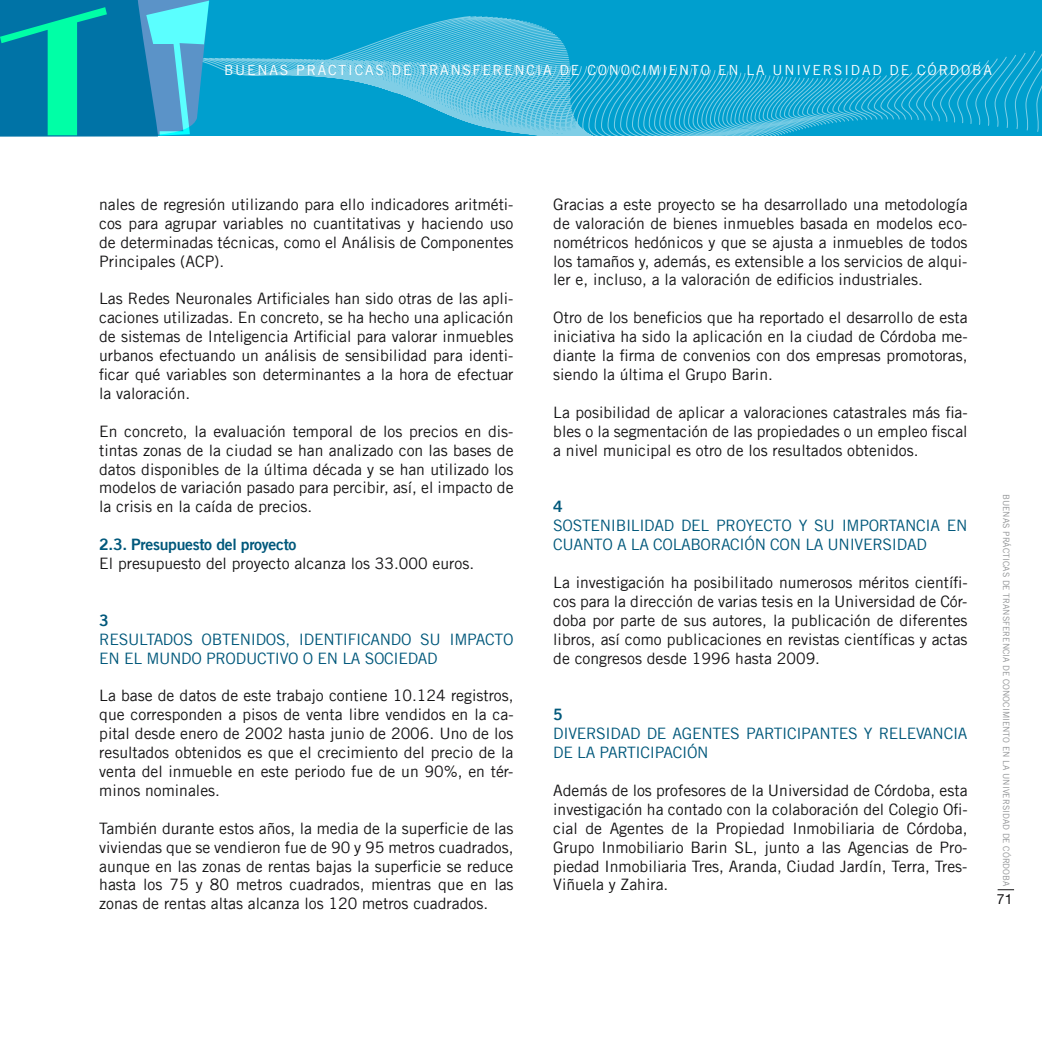
<style>
.page{position:relative;width:1042px;height:1042px;background:#fff}
.page>*{position:absolute;margin:0;border:0;box-sizing:border-box;transform-origin:0 0}
.t1{font:15.75px/18.9px "Trade Gothic LT";color:#141314;text-align:justify}
.t2{font:15.75px "Trade Gothic LT";letter-spacing:-.02em;color:#00587b}
.t3{font:15.75px "Trade Gothic LT Bold Two";color:#00587b}
.t4{font:14px "Trade Gothic LT";letter-spacing:.13em;color:#fff}
.t5{font:14px "Helvetica Neue";color:#141314}
.t6{font:8.75px "Trade Gothic LT";color:#919395}
</style>
<div class="page">
<svg style="left:997px;top:889px;width:17px;height:1px"></svg>
<svg style="left:477px;top:0;width:565px;height:136px;background:#17a7d2"></svg>
<svg style="left:0;top:0;width:477px;height:137px;background:#1ba3c6"></svg>
<p class="t4" style="left:224px;top:61px;width:207px">Bu enas prácticas de TRANSFEREN</p>
<p class="t4" style="left:526px;top:61px;width:44px">CIA DE</p>
<p class="t4" style="left:587px;top:61px;width:22px">CONO</p>
<p class="t4" style="left:632px;top:61px;width:21px">CIMIENTO</p>
<p class="t4" style="left:718px;top:61px;width:10px">EN</p>
<p class="t4" style="left:746px;top:61px;width:10px">LA</p>
<p class="t4" style="left:772px;top:61px;width:23px">UNIVERSIDAD</p>
<p class="t4" style="left:889px;top:61px;width:10px">DE</p>
<p class="t4" style="left:917px;top:61px;width:22px">CÓRDOBA</p>
<p class="t1" style="left:99px;top:195px;width:416px">nales de regresión utilizando para ello indicadores aritméti&shy;cos para agrupar variables no cuantitativas y haciendo uso de determinadas técnicas, como el Análisis de Componentes Principales (ACP).</p>
<p class="t1" style="left:99px;top:289px;width:416px">Las Redes Neuronales Artificiales han sido otras de las apli&shy;caciones utilizadas. En concreto, se ha hecho una aplicación de sistemas de Inteligencia Artificial para valorar inmuebles urbanos efectuando un análisis de sensibilidad para identi&shy;ficar qué variables son determinantes a la hora de efectuar la valoración.</p>
<p class="t1" style="left:99px;top:421px;width:416px">En concreto, la evaluación temporal de los precios en dis&shy;tintas zonas de la ciudad se han analizado con las bases de datos disponibles de la última década y se han utilizado los modelos de variación pasado para percibir, así, el impacto de la crisis en la caída de precios.</p>
<p class="t3" style="left:99px;top:535px;width:199px">2.3. Presupuesto del proyecto</p>
<p class="t1" style="left:99px;top:554px;width:376px">E l presupuesto del proyecto alcanza los 33.000 euros.</p>
<p class="t3" style="left:99px;top:610px;width:11px">3</p>
<p class="t2" style="left:99px;top:629px;width:10px">RES</p>
<p class="t2" style="left:128px;top:629px;width:21px">ULTADOS</p>
<p class="t2" style="left:202px;top:629px;width:11px">OBTENIDOS</p>
<p class="t2" style="left:285px;top:629px;width:22px">, IDENTIFI</p>
<p class="t2" style="left:361px;top:629px;width:21px">CANDO</p>
<p class="t2" style="left:420px;top:629px;width:39px">SU IMPA</p>
<p class="t2" style="left:485px;top:629px;width:20px">CTO</p>
<p class="t2" style="left:99px;top:648px;width:82px">EN EL MUNDO</p>
<p class="t2" style="left:206px;top:648px;width:11px">PROD</p>
<p class="t2" style="left:246px;top:648px;width:30px">UCTIVO</p>
<p class="t2" style="left:303px;top:648px;width:100px">OEN LA SOCIEDAD</p>
<p class="t1" style="left:99px;top:686px;width:416px">La base de datos de este trabajo contiene 10.124 registros, que corresponden a pisos de venta libre vendidos en la ca&shy;pital desde enero de 2002 hasta junio de 2006. Uno de los resultados obtenidos es que el crecimiento del precio de la venta del inmueble en este periodo fue de un 90%, en tér&shy;minos nominales.</p>
<p class="t1" style="left:99px;top:818px;width:416px">También durante estos años, la media de la superficie de las viviendas que se vendieron fue de 90 y 95 metros cuadrados, aunque en las zonas de rentas bajas la superficie se reduce hasta los 75 y 80 metros cuadrados, mientras que en las zonas de rentas altas alcanza los 120 metros cuadrados.</p>
<p class="t1" style="left:553px;top:195px;width:416px">Gracias a este proyecto se ha desarrollado una metodología de valoración de bienes inmuebles basada en modelos eco&shy;nométricos hedónicos y que se ajusta a inmuebles de todos los tamaños y, además, es extensible a los servicios de alqui&shy;ler e, incluso, a la valoración de edificios industriales.</p>
<p class="t1" style="left:553px;top:308px;width:416px">Otro de los beneficios que ha reportado el desarrollo de esta iniciativa ha sido la aplicación en la ciudad de Córdoba me&shy;diante la firma de convenios con dos empresas promotoras, siendo la última el Grupo Barin.</p>
<p class="t1" style="left:553px;top:402px;width:416px">La posibilidad de aplicar a valoraciones catastrales más fia&shy;bles o la segmentación de las propiedades o un empleo fiscal a nivel municipal es otro de los resultados obtenidos.</p>
<p class="t3" style="left:553px;top:497px;width:11px">4</p>
<p class="t2" style="left:553px;top:516px;width:10px">SOSTENIBILIDAD</p>
<p class="t2" style="left:681px;top:516px;width:10px">DEL</p>
<p class="t2" style="left:716px;top:516px;width:11px">PRO</p>
<p class="t2" style="left:746px;top:516px;width:106px">YECTO Y SU IMPORTAN</p>
<p class="t2" style="left:916px;top:516px;width:41px">CIA EN</p>
<p class="t2" style="left:553px;top:535px;width:31px">CUANTO</p>
<p class="t2" style="left:617px;top:535px;width:56px">A LA COLABORA</p>
<p class="t2" style="left:730px;top:535px;width:18px">CIÓN</p>
<p class="t2" style="left:770px;top:535px;width:78px">CON LA UNIVERSIDAD</p>
<p class="t1" style="left:553px;top:573px;width:416px">La investigación ha posibilitado numerosos méritos científi&shy;cos para la dirección de varias tesis en la Universidad de Cór&shy;doba por parte de sus autores, la publicación de diferentes libros, así como publicaciones en revistas científicas y actas de congresos desde 1996 hasta 2009.</p>
<p class="t3" style="left:553px;top:705px;width:11px">5</p>
<p class="t2" style="left:553px;top:724px;width:10px">DIVERSIDAD</p>
<p class="t2" style="left:647px;top:724px;width:56px">DE AGENTES</p>
<p class="t2" style="left:746px;top:724px;width:9px">PARTI</p>
<p class="t2" style="left:787px;top:724px;width:19px">CIPANTES</p>
<p class="t2" style="left:864px;top:724px;width:25px">Y RELEVAN</p>
<p class="t2" style="left:943px;top:724px;width:17px">CIA</p>
<p class="t2" style="left:553px;top:743px;width:55px">DELAPARTI</p>
<p class="t2" style="left:640px;top:743px;width:51px">CIPACIÓN</p>
<p class="t1" style="left:553px;top:780px;width:416px">Además de los profesores de la Universidad de Córdoba, esta investigación ha contado con la colaboración del Colegio Ofi&shy;cial de Agentes de la Propiedad I nmobiliaria de Córdoba, Grupo I nmobiliario Barin SL, junto a las Agencias de Pro&shy;piedad I nmobiliaria Tres, Aranda, Ciudad Jardín, Terra, Tres-Viñuela y Zahira.</p>
<p class="t6" style="left:1011px;top:494px;width:394px;rotate:90deg">Bu enas prácticas de transferencia de conocimiento en la Universidad de Córdoba</p>
<p class="t5" style="left:997px;top:891px;width:17px">71</p>
</div>
